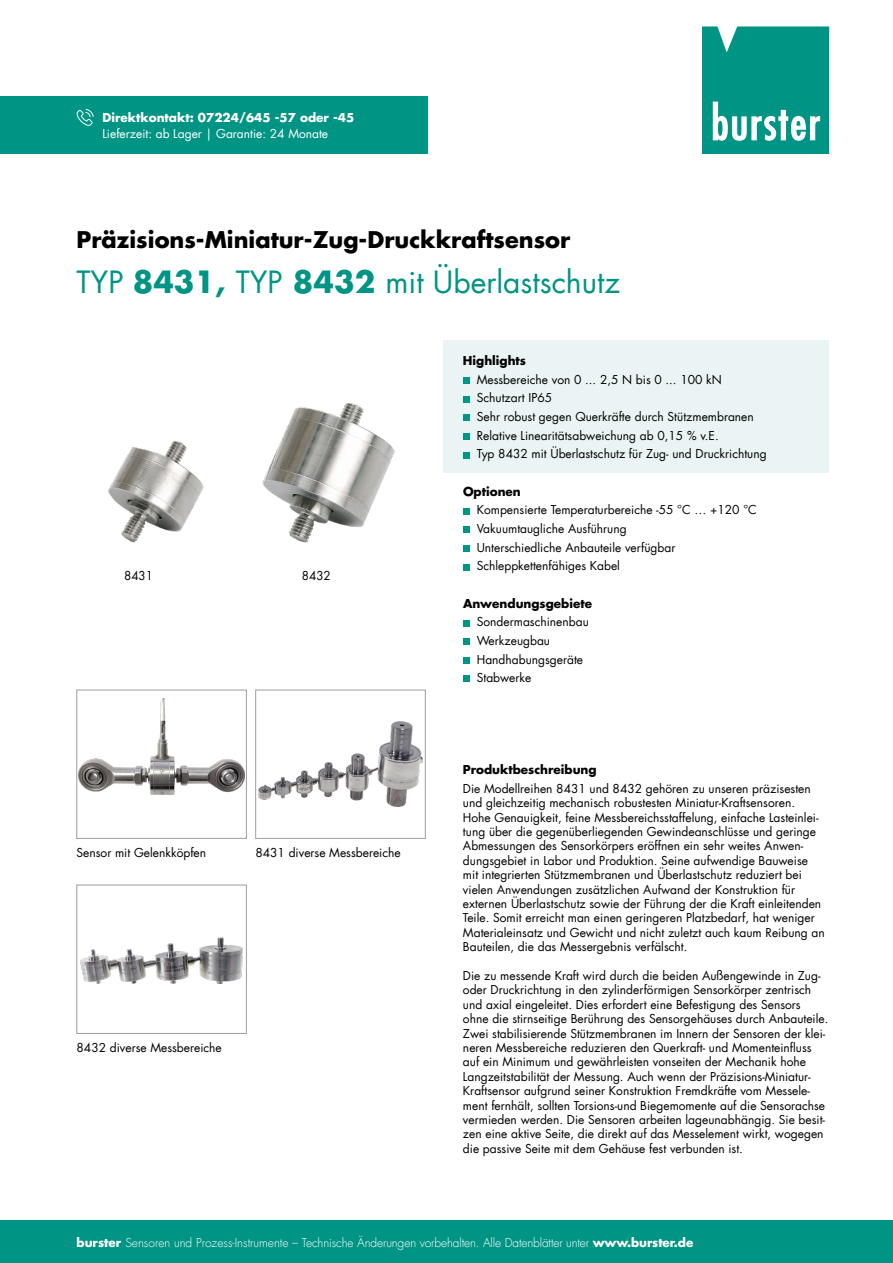
<style>
.page{position:relative;width:893px;height:1263px;background:#fff}
.page>*{position:absolute;margin:0;border:0;box-sizing:border-box;transform-origin:0 0}
.t1{font:30px "Futura LT";color:#009484}
.t2{font:700 22.5px "Futura LT";color:#000}
.t3{font:12px/14.4px "Futura LT";color:#000}
.t4{font:300 12px "Futura LT";letter-spacing:-.01em;color:#fff}
.t5{font:700 12px "Futura LT";color:#000}
.t6{font:12px "Futura LT";color:#fff}
.t7{font:700 12px "Futura LT";color:#fff}
.s1{font-weight:700}
</style>
<div class="page">
<div style="left:0;top:96px;width:428px;height:58px;background:#009484"></div>
<div style="left:703px;top:27px;width:126px;height:127px;background:#009484"></div>
<div style="left:702px;top:26px;width:127px;height:128px;border:1px solid #009484"></div>
<svg style="left:717px;top:26px;width:20px;height:26px"></svg>
<svg style="left:712px;top:101px;width:108px;height:40px"></svg>
<div style="left:0;top:1220px;width:893px;height:43px;background:#009484"></div>
<svg style="left:77px;top:109px;width:17px;height:17px"></svg>
<div style="left:443px;top:340px;width:386px;height:132px;background:#ebf4f4"></div>
<div style="left:463px;top:377px;width:6px;height:7px;background:#009484"></div>
<svg style="left:463px;top:396px;width:6px;height:6px"></svg>
<svg style="left:463px;top:415px;width:6px;height:6px"></svg>
<div style="left:463px;top:433px;width:6px;height:7px;background:#009484"></div>
<svg style="left:463px;top:452px;width:6px;height:6px"></svg>
<svg style="left:463px;top:508px;width:6px;height:6px"></svg>
<div style="left:463px;top:526px;width:6px;height:7px;background:#009484"></div>
<div style="left:463px;top:545px;width:6px;height:7px;background:#009484"></div>
<svg style="left:463px;top:564px;width:6px;height:6px"></svg>
<svg style="left:463px;top:620px;width:6px;height:6px"></svg>
<div style="left:463px;top:638px;width:6px;height:7px;background:#009484"></div>
<svg style="left:463px;top:657px;width:6px;height:6px"></svg>
<svg style="left:463px;top:676px;width:6px;height:6px"></svg>
<img style="left:108px;top:440px;width:96px;height:103px">
<img style="left:262px;top:403px;width:132px;height:140px">
<div style="left:77px;top:690px;width:170px;height:149px;border:1px solid #9d9d9c"></div>
<img style="left:79px;top:698px;width:166px;height:96px">
<div style="left:255px;top:690px;width:171px;height:149px;border:1px solid #9d9d9c"></div>
<img style="left:259px;top:721px;width:163px;height:85px">
<div style="left:77px;top:885px;width:170px;height:149px;border:1px solid #9d9d9c"></div>
<img style="left:80px;top:937px;width:163px;height:46px">
<p class="t7" style="left:102px;top:109px;width:253px">Direktkontakt: 07224/645 -57 oder -45</p>
<p class="t6" style="left:102px;top:126px;width:227px">Lieferzeit: ab Lager | Garantie: 24 Monate</p>
<h2 class="t2" style="left:77px;top:225px;width:495px">Präzisions-Miniatur-Zug-Druckkraftsensor</h2>
<h1 class="t1" style="left:77px;top:263px;width:545px">TYP <span class="s1">8431,</span> TYP <span class="s1">8432</span> mit Überlastschutz</h1>
<p class="t3" style="left:124px;top:568px;width:30px">8431</p>
<p class="t3" style="left:302px;top:568px;width:30px">8432</p>
<p class="t3" style="left:77px;top:846px;width:131px">Sensor mit Gelenkköpfen</p>
<p class="t3" style="left:255px;top:846px;width:147px">8431 diverse Messbereiche</p>
<p class="t3" style="left:77px;top:1041px;width:147px">8432 diverse Messbereiche</p>
<p class="t5" style="left:463px;top:353px;width:65px">Highlights</p>
<p class="t3" style="left:477px;top:370px;width:291px;line-height:18.6px">Messbereiche von 0 ... 2,5 N bis 0 ... 100 kN Schutzart IP65<br>Sehr robust gegen Querkräfte durch Stützmembranen Relative Linearitätsabweichung ab 0,15 % v.E.<br>Typ 8432 mit Überlastschutz für Zug- und Druckrichtung</p>
<p class="t5" style="left:463px;top:483px;width:59px">Optionen</p>
<p class="t3" style="left:477px;top:501px;width:281px;line-height:18.6px">Kompensierte Temperaturbereiche -55 °C … +120 °C Vakuumtaugliche Ausführung<br>Unterschiedliche Anbauteile verfügbar Schleppkettenfähiges Kabel</p>
<p class="t5" style="left:463px;top:595px;width:131px">Anwendungsgebiete</p>
<p class="t3" style="left:477px;top:613px;width:114px;line-height:18.6px">Sondermaschinenbau<br>Werkzeugbau<br>Handhabungsgeräte<br>Stabwerke</p>
<p class="t5" style="left:463px;top:762px;width:135px">Produktbeschreibung</p>
<p class="t3" style="left:463px;top:781px;width:363px">Die Modellreihen 8431 und 8432 gehören zu unseren präzisesten und gleichzeitig mechanisch robustesten Miniatur-Kraftsensoren.<br>Hohe Genauigkeit, feine Messbereichsstaffelung, einfache Lasteinlei&shy;tung über die gegenüberliegenden Gewindeanschlüsse und geringe Abmessungen des Sensorkörpers eröffnen ein sehr weites Anwen&shy;dungsgebiet in Labor und Produktion. Seine aufwendige Bauweise mit integrierten Stützmembranen und Überlastschutz reduziert bei vielen Anwendungen zusätzlichen Aufwand der Konstruktion für externen Überlastschutz sowie der Führung der die Kraft einleitenden Teile. Somit erreicht man einen geringeren Platzbedarf, hat weniger Materialeinsatz und Gewicht und nicht zuletzt auch kaum Reibung an Bauteilen, die das Messergebnis verfälscht.</p>
<p class="t3" style="left:463px;top:968px;width:367px">Die zu messende Kraft wird durch die beiden Außengewinde in Zug&shy;oder Druckrichtung in den zylinderförmigen Sensorkörper zentrisch und axial eingeleitet. Dies erfordert eine Befestigung des Sensors ohne die stirnseitige Berührung des Sensorgehäuses durch Anbauteile.<br>Zwei stabilisierende Stützmembranen im Innern der Sensoren der klei&shy;neren Messbereiche reduzieren den Querkraft- und Momenteinfluss auf ein Minimum und gewährleisten vonseiten der Mechanik hohe Langzeitstabilität der Messung. Auch wenn der Präzisions-Miniatur-Kraftsensor aufgrund seiner Konstruktion Fremdkräfte vom Messele&shy;ment fernhält, sollten Torsions-und Biegemomente auf die Sensorachse vermieden werden. Die Sensoren arbeiten lageunabhängig. Sie besit&shy;zen eine aktive Seite, die direkt auf das Messelement wirkt, wogegen die passive Seite mit dem Gehäuse fest verbunden ist.</p>
<p class="t4" style="left:77px;top:1235px;width:618px"><span class="s1">burster</span> Sensoren und Prozess-Instrumente – Technische Änderungen vorbehalten. Alle Datenblätter unter <span class="s1">www.burster.de</span></p>
</div>
